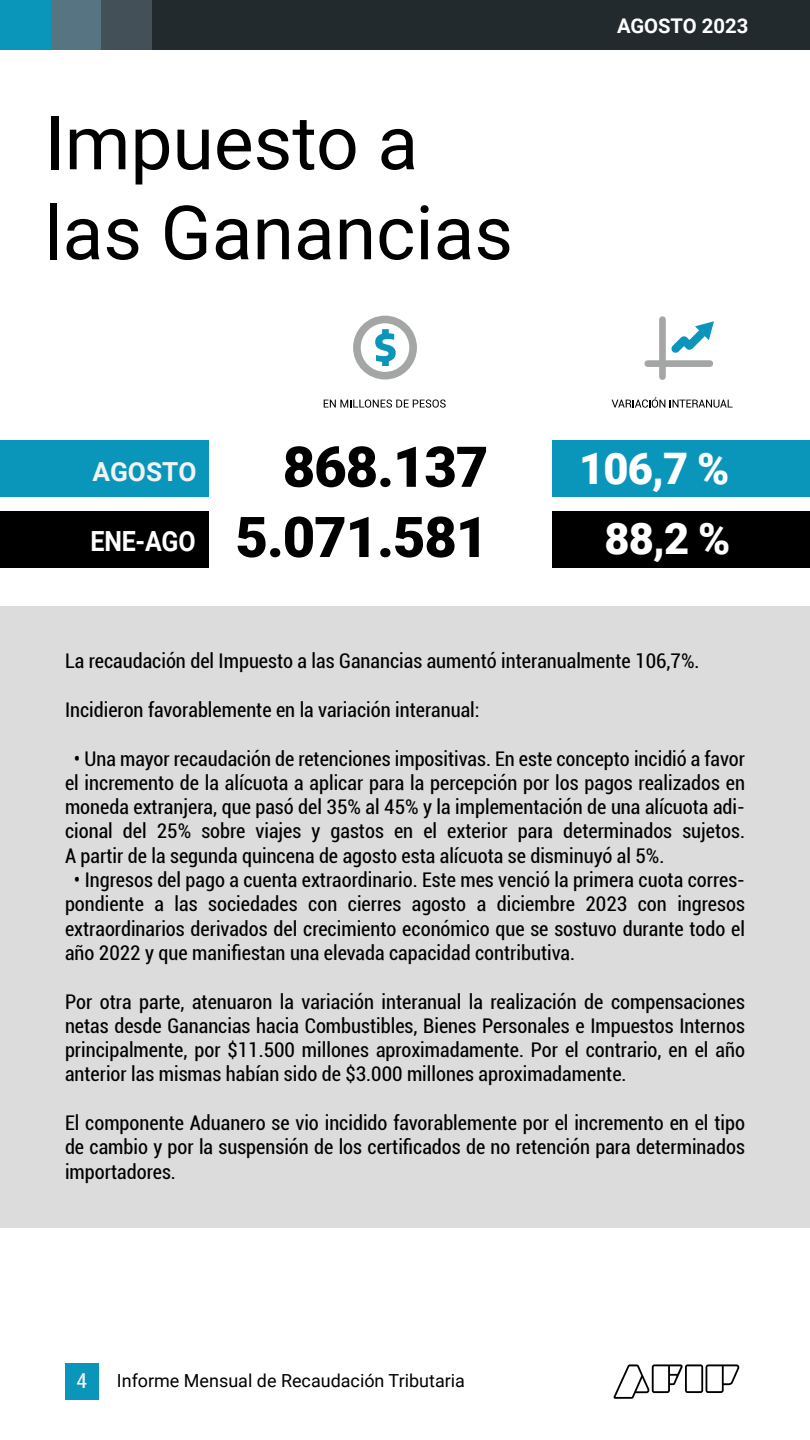
<style>
.page{position:relative;width:810px;height:1440px;background:#fff}
.page>*{position:absolute;margin:0;border:0;box-sizing:border-box;transform-origin:0 0}
.t1{font:75px/90px "Roboto";color:#000}
.t2{font:900 56.25px "Roboto";letter-spacing:-.02em;color:#000}
.t3{font:900 43.5px "Roboto";color:#fff}
.t4{font:700 26.25px "Roboto";color:#f2f2f2}
.t5{font:condensed 20.55px "Roboto";color:#fff}
.t6{font:condensed 20.25px/24.3px "Roboto";color:#000;text-align:justify}
.t7{font:700 20.25px "Roboto";color:#fff}
.t8{font:18px "Roboto";color:#000}
.s1{font-weight:700;font-size:27.75px;color:#fff}
</style>
<div class="page">
<div style="left:66px;top:1363px;width:33px;height:37px;background:#0a96ba"></div>
<div style="left:0;top:607px;width:810px;height:621px;background:#dcdcdc"></div>
<div style="left:0;top:441px;width:209px;height:56px;background:#0a96ba"></div>
<div style="left:553px;top:441px;width:257px;height:56px;background:#0a96ba"></div>
<div style="left:151px;top:0;width:659px;height:50px;background:#222a2e"></div>
<div style="left:50px;top:0;width:51px;height:50px;background:#567482"></div>
<div style="left:101px;top:0;width:51px;height:50px;background:#435057"></div>
<div style="left:0;top:0;width:50px;height:50px;background:#0a96ba"></div>
<div style="left:0;top:511px;width:209px;height:56px;background:#000"></div>
<div style="left:553px;top:511px;width:257px;height:56px;background:#000"></div>
<svg style="left:614px;top:1364px;width:125px;height:35px"></svg>
<svg style="left:324px;top:399px;width:122px;height:9px"></svg>
<div style="left:353px;top:316px;width:64px;height:64px;border:8px solid #a4a5a5;border-radius:50%"></div>
<svg style="left:375px;top:329px;width:21px;height:37px"></svg>
<svg style="left:612px;top:397px;width:121px;height:11px"></svg>
<svg style="left:671px;top:321px;width:43px;height:32px"></svg>
<div style="left:659px;top:320px;width:7px;height:57px;background:#a4a5a5"></div>
<div style="left:648px;top:360px;width:62px;height:7px;background:#a4a5a5"></div>
<h1 class="t1" style="left:44px;top:95px;width:470px">Impuesto a las Ganancias</h1>
<p class="t7" style="left:617px;top:12px;width:133px">AGOSTO 2023</p>
<h2 class="t2" style="left:283px;top:427px;width:207px">868.137</h2>
<h3 class="t3" style="left:579px;top:438px;width:152px">106,7 %</h3>
<h2 class="t2" style="left:91px;top:498px;width:399px"><span class="s1">ENE-AGO</span> 5.071.581</h2>
<h3 class="t3" style="left:605px;top:508px;width:128px">88,2 %</h3>
<p class="t4" style="left:92px;top:453px;width:106px">AGOSTO</p>
<p class="t6" style="left:65px;top:648px;width:636px">La recaudación del Impuesto a las Ganancias aumentó interanualmente 106,7%.</p>
<p class="t6" style="left:65px;top:697px;width:416px">Incidieron favorablemente en la variación interanual:</p>
<p class="t6" style="left:65px;top:746px;width:682px;text-indent:9px">• Una mayor recaudación de retenciones impositivas. En este concepto incidió a favor el incremento de la alícuota a aplicar para la percepción por los pagos realizados en moneda extranjera, que pasó del 35% al 45% y la implementación de una alícuota adi&shy;cional del 25% sobre viajes y gastos en el exterior para determinados sujetos.<br>A partir de la segunda quincena de agosto esta alícuota se disminuyó al 5%.</p>
<p class="t6" style="left:65px;top:867px;width:682px;text-indent:9px">• Ingresos del pago a cuenta extraordinario. Este mes venció la primera cuota corres&shy;pondiente a las sociedades con cierres agosto a diciembre 2023 con ingresos extraordinarios derivados del crecimiento económico que se sostuvo durante todo el año 2022 y que manifiestan una elevada capacidad contributiva.</p>
<p class="t6" style="left:65px;top:989px;width:681px">Por otra parte, atenuaron la variación interanual la realización de compensaciones netas desde Ganancias hacia Combustibles, Bienes Personales e Impuestos Internos principalmente, por $11.500 millones aproximadamente. Por el contrario, en el año anterior las mismas habían sido de $3.000 millones aproximadamente.</p>
<p class="t6" style="left:65px;top:1110px;width:681px">El componente Aduanero se vio incidido favorablemente por el incremento en el tipo de cambio y por la suspensión de los certificados de no retención para determinados importadores.</p>
<p class="t5" style="left:76px;top:1366px;width:12px">4</p>
<p class="t8" style="left:117px;top:1368px;width:350px">Informe Mensual de Recaudación Tributaria</p>
</div>
